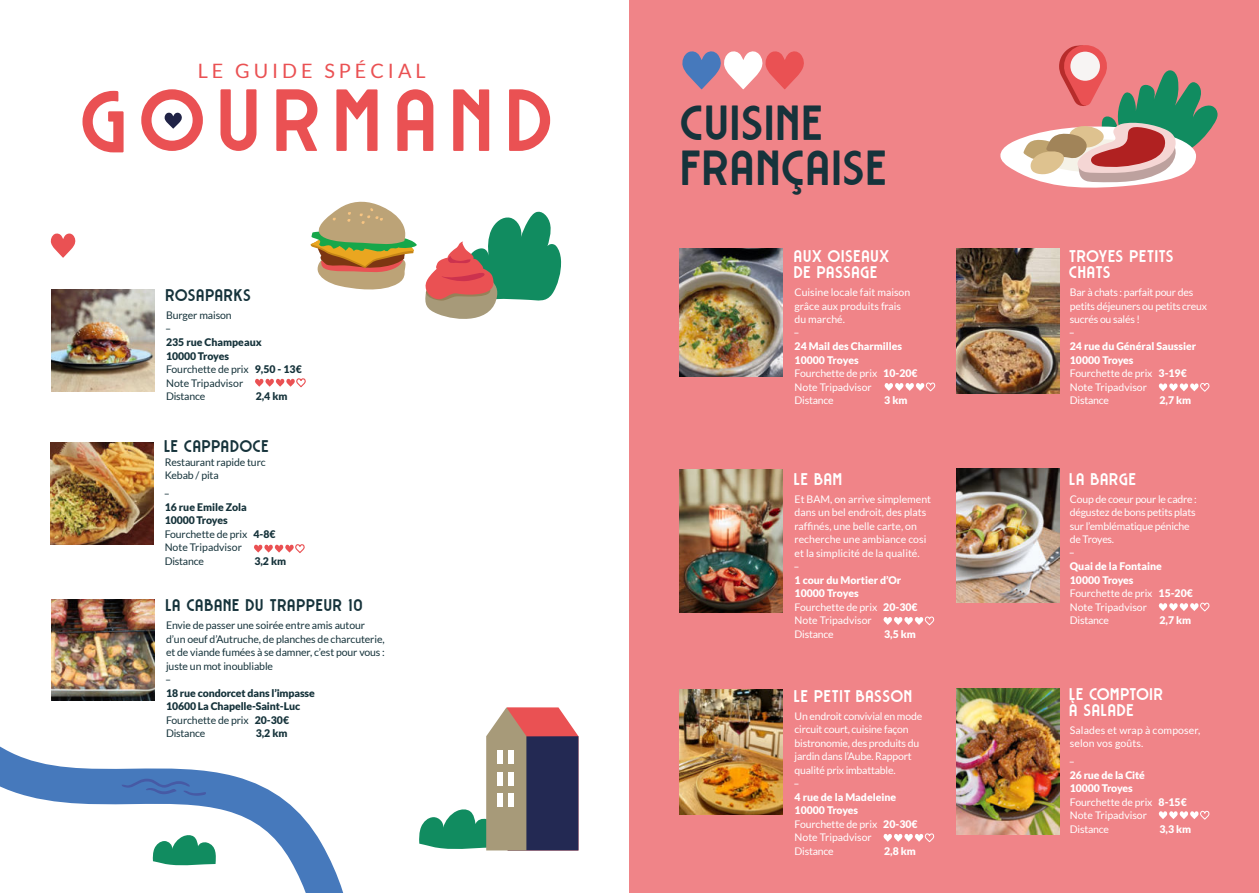
<style>
.page{position:relative;width:1259px;height:893px;background:#fff}
.page>*{position:absolute;margin:0;border:0;box-sizing:border-box;transform-origin:0 0}
.t1{font:86.25px "Rousseau Deco";letter-spacing:.12em;color:#ea5153}
.t2{font:48px/45px "Rousseau Deco";letter-spacing:.01em;color:#16333b}
.t3{font:19.8px "Lato";letter-spacing:.2em;color:#ea5153}
.t4{font:16.5px/16.5px "Rousseau Deco";letter-spacing:.025em;color:#fff}
.t5{font:16.5px "Rousseau Deco";letter-spacing:.025em;color:#16333b}
.t6{font:10.5px/13.5px "Lato";letter-spacing:-.01em;color:#fff}
.t7{font:10.5px/13.5px "Lato";letter-spacing:-.01em;color:#16333b}
.t8{font:900 10.5px/13.5px "Lato";letter-spacing:-.01em;color:#16333b}
.t9{font:10.5px/13.5px "Lato";letter-spacing:.01em;color:#fff}
.t10{font:900 10.5px "Lato";color:#fff}
.s1{font-weight:900}
.s2{font-weight:400}
</style>
<div class="page">
<img style="left:51px;top:289px;width:103px;height:102px">
<img style="left:51px;top:599px;width:103px;height:39px">
<img style="left:51px;top:442px;width:103px;height:102px">
<svg style="left:255px;top:378px;width:51px;height:10px"></svg>
<svg style="left:254px;top:544px;width:51px;height:9px"></svg>
<svg style="left:50px;top:233px;width:26px;height:25px"></svg>
<svg style="left:164px;top:112px;width:18px;height:17px"></svg>
<svg style="left:310px;top:201px;width:107px;height:89px"></svg>
<svg style="left:0;top:638px;width:344px;height:255px"></svg>
<svg style="left:122px;top:779px;width:84px;height:17px"></svg>
<svg style="left:425px;top:211px;width:137px;height:108px"></svg>
<svg style="left:419px;top:707px;width:159px;height:143px"></svg>
<div style="left:498px;top:751px;width:5px;height:13px;background:#fff"></div>
<div style="left:508px;top:751px;width:5px;height:13px;background:#fff"></div>
<div style="left:498px;top:772px;width:5px;height:14px;background:#fff"></div>
<div style="left:508px;top:772px;width:5px;height:14px;background:#fff"></div>
<div style="left:498px;top:794px;width:5px;height:13px;background:#fff"></div>
<div style="left:508px;top:794px;width:5px;height:13px;background:#fff"></div>
<div style="left:629px;top:0;width:630px;height:893px;background:#f08488"></div>
<svg style="left:682px;top:51px;width:122px;height:38px"></svg>
<img style="left:679px;top:470px;width:103px;height:142px">
<img style="left:679px;top:248px;width:103px;height:128px">
<img style="left:679px;top:689px;width:103px;height:126px">
<img style="left:956px;top:469px;width:103px;height:134px">
<img style="left:956px;top:248px;width:103px;height:145px">
<img style="left:956px;top:688px;width:103px;height:147px">
<svg style="left:883px;top:616px;width:51px;height:10px"></svg>
<svg style="left:884px;top:382px;width:52px;height:10px"></svg>
<svg style="left:1158px;top:602px;width:52px;height:10px"></svg>
<svg style="left:1158px;top:383px;width:52px;height:9px"></svg>
<svg style="left:883px;top:833px;width:51px;height:9px"></svg>
<svg style="left:1158px;top:810px;width:52px;height:10px"></svg>
<svg style="left:1000px;top:45px;width:217px;height:143px"></svg>
<h3 class="t3" style="left:198px;top:60px;width:229px">LE GUIDE SPÉCIAL</h3>
<h1 class="t1" style="left:85px;top:70px;width:474px">GOURMAND</h1>
<h3 class="t5" style="left:166px;top:286px;width:87px">ROSAPARKS</h3>
<p class="t7" style="left:166px;top:311px;width:67px;line-height:9px">Burger maison _</p>
<p class="t7" style="left:166px;top:336px;width:137px"><span class="s1">235 rue Champeaux<br>10000 Troyes<br></span>Fourchette de prix <span class="s1">9,50 - 13€<br></span>Note Tripadvisor<br>Distance</p>
<p class="t8" style="left:256px;top:390px;width:33px">2,4 km</p>
<h3 class="t5" style="left:165px;top:437px;width:106px">LE CAPPADOCE</h3>
<p class="t7" style="left:165px;top:455px;width:102px">Restaurant rapide turc<br>Kebab / pita<br>_</p>
<p class="t7" style="left:165px;top:500px;width:112px"><span class="s1">16 rue Emile Zola<br>10000 Troyes<br></span>Fourchette de prix <span class="s1">4-8€<br></span>Note Tripadvisor<br>Distance</p>
<p class="t8" style="left:254px;top:554px;width:33px">3,2 km</p>
<h3 class="t5" style="left:166px;top:596px;width:199px">LA CABANE DU TRAPPEUR 10</h3>
<p class="t7" style="left:166px;top:619px;width:220px">Envie de passer une soirée entre amis autour d’un oeuf d’Autruche, de planches de charcuterie, et de viande fumées à se damner, c’est pour vous : juste un mot inoubliable</p>
<p class="t7" style="left:166px;top:668px;width:6px">_</p>
<p class="t8" style="left:166px;top:686px;width:150px">18 rue condorcet dans l’impasse<br>10600 La Chapelle-Saint-Luc<br><span class="s2">Fourchette de prix</span> 20-30€<br><span class="s2">Distance</span></p>
<p class="t8" style="left:256px;top:727px;width:33px">3,2 km</p>
<h2 class="t2" style="left:682px;top:100px;width:209px">CUISINE<br>FRANÇAISE</h2>
<h3 class="t4" style="left:794px;top:248px;width:97px">AUX OISEAUX<br>DE PASSAGE</h3>
<p class="t6" style="left:794px;top:286px;width:117px">Cuisine locale fait maison grâce aux produits frais du marché.</p>
<p class="t6" style="left:794px;top:322px;width:6px">_</p>
<p class="t6" style="left:794px;top:340px;width:125px"><span class="s1">24 Mail des Charmilles<br>10000 Troyes<br></span>Fourchette de prix <span class="s1">10-20€<br></span>Note Tripadvisor<br>Distance</p>
<p class="t10" style="left:884px;top:395px;width:25px">3 km</p>
<h3 class="t4" style="left:794px;top:470px;width:50px">LE BAM</h3>
<p class="t6" style="left:794px;top:492px;width:138px">Et BAM, on arrive simplement dans un bel endroit, des plats raffinés, une belle carte, on recherche une ambiance cosi et la simplicité de la qualité.</p>
<p class="t6" style="left:794px;top:555px;width:6px">_</p>
<p class="t6" style="left:794px;top:573px;width:125px"><span class="s1">1 cour du Mortier d’Or<br>10000 Troyes<br></span>Fourchette de prix <span class="s1">20-30€<br></span>Note Tripadvisor<br>Distance</p>
<p class="t10" style="left:884px;top:628px;width:33px">3,5 km</p>
<h3 class="t4" style="left:794px;top:687px;width:120px">LE PETIT BASSON</h3>
<p class="t6" style="left:794px;top:709px;width:129px">Un endroit convivial en mode circuit court, cuisine façon bistronomie, des produits du jardin dans l’Aube. Rapport qualité prix imbattable.</p>
<p class="t6" style="left:794px;top:772px;width:6px">_</p>
<p class="t6" style="left:794px;top:790px;width:125px"><span class="s1">4 rue de la Madeleine<br>10000 Troyes<br></span>Fourchette de prix <span class="s1">20-30€<br></span>Note Tripadvisor<br>Distance</p>
<p class="t10" style="left:884px;top:845px;width:33px">2,8 km</p>
<h3 class="t4" style="left:1070px;top:248px;width:106px">TROYES PETITS<br>CHATS</h3>
<p class="t6" style="left:1070px;top:286px;width:139px">Bar à chats : parfait pour des petits déjeuners ou petits creux sucrés ou salés !</p>
<p class="t6" style="left:1070px;top:322px;width:6px">_</p>
<p class="t6" style="left:1070px;top:340px;width:128px"><span class="s1">24 rue du Général Saussier<br>10000 Troyes<br></span>Fourchette de prix <span class="s1">3-19€<br></span>Note Tripadvisor<br>Distance</p>
<p class="t10" style="left:1159px;top:395px;width:33px">2,7 km</p>
<h3 class="t4" style="left:1070px;top:470px;width:69px">LA BARGE</h3>
<p class="t6" style="left:1070px;top:492px;width:128px">Coup de coeur pour le cadre : dégustez de bons petits plats sur l’emblématique péniche de Troyes.</p>
<p class="t6" style="left:1070px;top:542px;width:6px">_</p>
<p class="t6" style="left:1070px;top:560px;width:125px"><span class="s1">Quai de la Fontaine<br>10000 Troyes<br></span>Fourchette de prix <span class="s1">15-20€<br></span>Note Tripadvisor<br>Distance</p>
<p class="t10" style="left:1159px;top:615px;width:33px">2,7 km</p>
<h3 class="t4" style="left:1070px;top:685px;width:96px">LE COMPTOIR<br>À SALADE</h3>
<p class="t9" style="left:1070px;top:723px;width:132px">Salades et wrap à composer, selon vos goûts.<br>_</p>
<p class="t6" style="left:1070px;top:768px;width:118px"><span class="s1">26 rue de la Cité<br>10000 Troyes<br></span>Fourchette de prix <span class="s1">8-15€<br></span>Note Tripadvisor<br>Distance</p>
<p class="t10" style="left:1159px;top:823px;width:33px">3,3 km</p>
</div>
